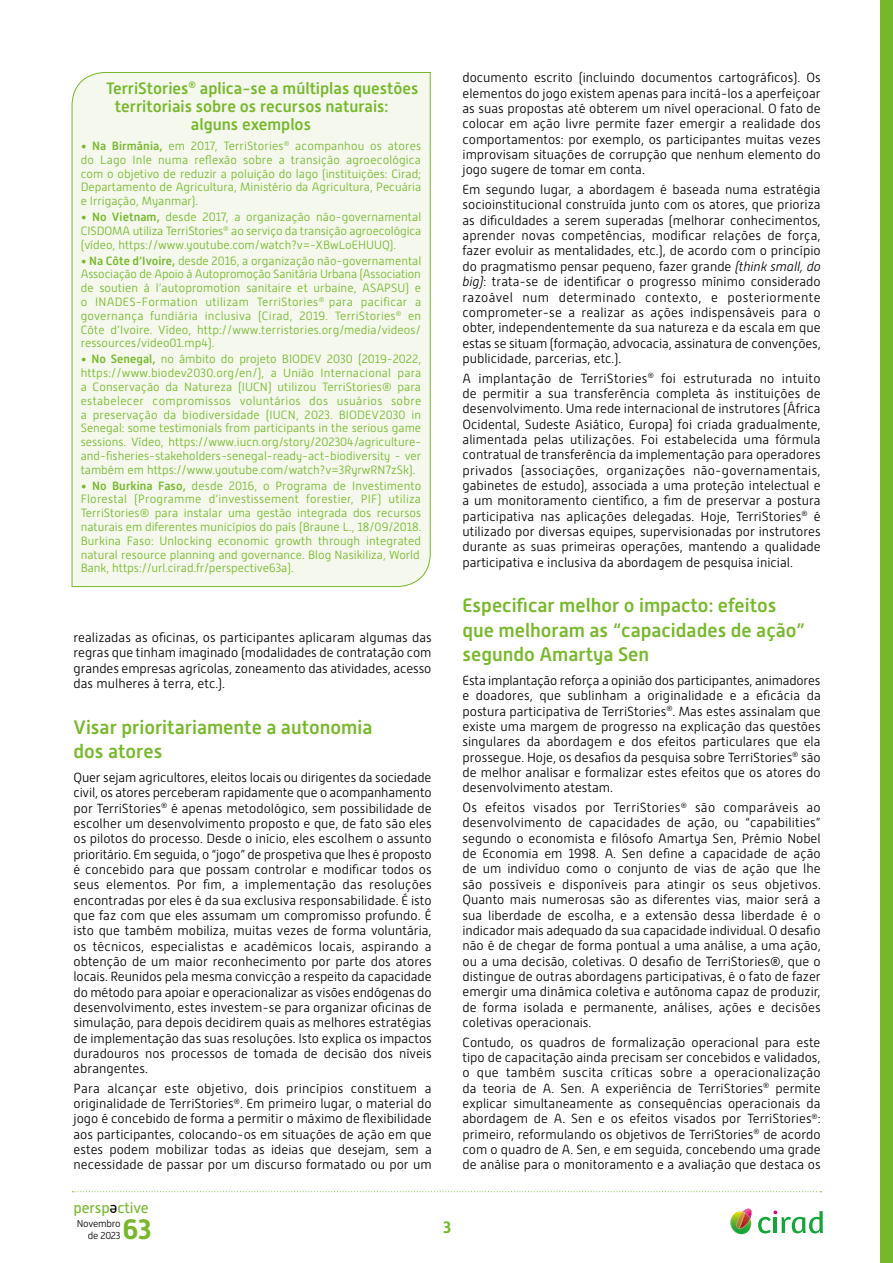
<style>
.page{position:relative;width:893px;height:1263px;background:#fff}
.page>*{position:absolute;margin:0;border:0;box-sizing:border-box;transform-origin:0 0}
.t1{font:700 27.9px "Alwyn New";color:#76b82a}
.T1_LL{font:500 19.5px/24.3px "Alwyn New";color:#76b82a}
.TXT_COURANT_LL{font:500 16.5px "Alwyn New";color:#76b82a}
.t2{font:700 16.5px "Alwyn New";color:#76b82a}
.t3{font:15.15px "Alwyn New";letter-spacing:-.01em;color:#76b82a}
.t4{font:15.15px "Alwyn New";color:#000}
.TXT_COURANT_LL-2{font:300 13.2px/15.3px "Alwyn New";color:#000;text-align:justify}
.TXT_COURANT_LL-3{font:300 12px/13.8px "Alwyn New";color:#76b82a;text-align:justify}
.t5{font:300 10.05px/12px "Alwyn New";letter-spacing:-.025em;color:#000;text-align:right}
.s1{font-weight:500}
.s2{font-style:italic}
</style>
<div class="page">
<svg style="left:72px;top:1191px;width:750px;height:1px"></svg>
<div style="left:880px;top:0;width:13px;height:1263px;background:#76b82a"></div>
<svg style="left:730px;top:1208px;width:22px;height:26px"></svg>
<svg style="left:758px;top:1210px;width:65px;height:23px"></svg>
<div style="left:72px;top:72px;width:359px;height:515px;background:#f4f8ed"></div>
<p class="TXT_COURANT_LL" style="left:106px;top:79px;width:314px">TerriStories<sup>®</sup> aplica-se a múltiplas questões</p>
<p class="TXT_COURANT_LL" style="left:115px;top:97px;width:275px">territoriais sobre os recursos naturais:</p>
<p class="TXT_COURANT_LL" style="left:191px;top:115px;width:122px">alguns exemplos</p>
<p class="TXT_COURANT_LL-3" style="left:81px;top:139px;width:342px"><span class="s1">• Na Birmânia,</span> em 2017, TerriStories<sup>®</sup> acompanhou os atores do Lago Inle numa reflexão sobre a transição agroecológica com o objetivo de reduzir a poluição do lago (instituições: Cirad; Departamento de Agricultura, Ministério da Agricultura, Pecuária e Irrigação, Myanmar).</p>
<p class="TXT_COURANT_LL-3" style="left:81px;top:210px;width:342px"><span class="s1">• No Vietnam,</span> desde 2017, a organização não-governamental CISDOMA utiliza TerriStories<sup>®</sup> ao serviço da transição agroecológica (vídeo, https://www.youtube.com/watch?v=-XBwLoEHUUQ).</p>
<p class="TXT_COURANT_LL-3" style="left:81px;top:254px;width:342px"><span class="s1">• Na Côte d’Ivoire,</span> desde 2016, a organização não-governamental Associação de Apoio à Autopromoção Sanitária Urbana (Association de soutien à l’autopromotion sanitaire et urbaine, ASAPSU) e o INADES-Formation utilizam TerriStories<sup>®</sup> para pacificar a governança fundiária inclusiva (Cirad, 2019. TerriStories<sup>®</sup> en Côte d’Ivoire. Vídeo, http://www.terristories.org/media/videos/ ressources/video01.mp4).</p>
<p class="TXT_COURANT_LL-3" style="left:81px;top:352px;width:342px"><span class="s1">• No Senegal,</span> no âmbito do projeto BIODEV 2030 (2019-2022, https://www.biodev2030.org/en/), a União Internacional para a Conservação da Natureza (IUCN) utilizou TerriStories® para estabelecer compromissos voluntários dos usuários sobre a preservação da biodiversidade (IUCN, 2023. BIODEV2030 in Senegal: some testimonials from participants in the serious game sessions. Vídeo, https://www.iucn.org/story/202304/agriculture&shy;and-fisheries-stakeholders-senegal-ready-act-biodiversity - ver também em https://www.youtube.com/watch?v=3RyrwRN7zSk).</p>
<p class="TXT_COURANT_LL-3" style="left:81px;top:479px;width:342px;text-align:left"><span class="s1">• No Burkina Faso,</span> desde 2016, o Programa de Investimento Florestal (Programme d’investissement forestier, PIF) utiliza TerriStories® para instalar uma gestão integrada dos recursos naturais em diferentes municípios do país (Braune L., 18/09/2018.<br>Burkina Faso: Unlocking economic growth through integrated natural resource planning and governance. Blog Nasikiliza, World Bank, https://url.cirad.fr/perspective63a).</p>
<p class="TXT_COURANT_LL-2" style="left:74px;top:630px;width:360px">realizadas as oficinas, os participantes aplicaram algumas das regras que tinham imaginado (modalidades de contratação com grandes empresas agrícolas, zoneamento das atividades, acesso das mulheres à terra, etc.).</p>
<p class="T1_LL" style="left:74px;top:715px;width:300px">Visar prioritariamente a autonomia dos atores</p>
<p class="TXT_COURANT_LL-2" style="left:74px;top:770px;width:360px">Quer sejam agricultores, eleitos locais ou dirigentes da sociedade civil, os atores perceberam rapidamente que o acompanhamento por TerriStories<sup>®</sup> é apenas metodológico, sem possibilidade de escolher um desenvolvimento proposto e que, de fato são eles os pilotos do processo. Desde o início, eles escolhem o assunto prioritário. Em seguida, o “jogo” de prospetiva que lhes é proposto é concebido para que possam controlar e modificar todos os seus elementos. Por fim, a implementação das resoluções encontradas por eles é da sua exclusiva responsabilidade. É isto que faz com que eles assumam um compromisso profundo. É isto que também mobiliza, muitas vezes de forma voluntária, os técnicos, especialistas e académicos locais, aspirando a obtenção de um maior reconhecimento por parte dos atores locais. Reunidos pela mesma convicção a respeito da capacidade do método para apoiar e operacionalizar as visões endógenas do desenvolvimento, estes investem-se para organizar oficinas de simulação, para depois decidirem quais as melhores estratégias de implementação das suas resoluções. Isto explica os impactos duradouros nos processos de tomada de decisão dos níveis abrangentes.</p>
<p class="TXT_COURANT_LL-2" style="left:74px;top:1080px;width:360px">Para alcançar este objetivo, dois princípios constituem a originalidade de TerriStories<sup>®</sup>. Em primeiro lugar, o material do jogo é concebido de forma a permitir o máximo de flexibilidade aos participantes, colocando-os em situações de ação em que estes podem mobilizar todas as ideias que desejam, sem a necessidade de passar por um discurso formatado ou por um</p>
<p class="t3" style="left:74px;top:1199px;width:77px">persp ctive</p>
<p class="t4" style="left:118px;top:1219px;width:9px;rotate:-180deg">e</p>
<p class="t5" style="left:77px;top:1217px;width:45px">Novembro de 2023</p>
<h1 class="t1" style="left:123px;top:1213px;width:30px">63</h1>
<p class="TXT_COURANT_LL-2" style="left:462px;top:70px;width:360px">documento escrito (incluindo documentos cartográficos). Os elementos do jogo existem apenas para incitá-los a aperfeiçoar as suas propostas até obterem um nível operacional. O fato de colocar em ação livre permite fazer emergir a realidade dos comportamentos: por exemplo, os participantes muitas vezes improvisam situações de corrupção que nenhum elemento do jogo sugere de tomar em conta.</p>
<p class="TXT_COURANT_LL-2" style="left:462px;top:182px;width:360px">Em segundo lugar, a abordagem é baseada numa estratégia socioinstitucional construída junto com os atores, que prioriza as dificuldades a serem superadas (melhorar conhecimentos, aprender novas competências, modificar relações de força, fazer evoluir as mentalidades, etc.), de acordo com o princípio do pragmatismo pensar pequeno, fazer grande <span class="s2">(think small, do big)</span>: trata-se de identificar o progresso mínimo considerado razoável num determinado contexto, e posteriormente comprometer-se a realizar as ações indispensáveis para o obter, independentemente da sua natureza e da escala em que estas se situam (formação, advocacia, assinatura de convenções, publicidade, parcerias, etc.).</p>
<p class="TXT_COURANT_LL-2" style="left:462px;top:370px;width:360px">A implantação de TerriStories<sup>®</sup> foi estruturada no intuito de permitir a sua transferência completa às instituições de desenvolvimento. Uma rede internacional de instrutores (África Ocidental, Sudeste Asiático, Europa) foi criada gradualmente, alimentada pelas utilizações. Foi estabelecida uma fórmula contratual de transferência da implementação para operadores privados (associações, organizações não-governamentais, gabinetes de estudo), associada a uma proteção intelectual e a um monitoramento científico, a fim de preservar a postura participativa nas aplicações delegadas. Hoje, TerriStories<sup>®</sup> é utilizado por diversas equipes, supervisionadas por instrutores durante as suas primeiras operações, mantendo a qualidade participativa e inclusiva da abordagem de pesquisa inicial.</p>
<p class="T1_LL" style="left:462px;top:594px;width:344px">Especificar melhor o impacto: efeitos que melhoram as “capacidades de ação” segundo Amartya Sen</p>
<p class="TXT_COURANT_LL-2" style="left:462px;top:673px;width:360px">Esta implantação reforça a opinião dos participantes, animadores e doadores, que sublinham a originalidade e a eficácia da postura participativa de TerriStories<sup>®</sup>. Mas estes assinalam que existe uma margem de progresso na explicação das questões singulares da abordagem e dos efeitos particulares que ela prossegue. Hoje, os desafios da pesquisa sobre TerriStories<sup>®</sup> são de melhor analisar e formalizar estes efeitos que os atores do desenvolvimento atestam.</p>
<p class="TXT_COURANT_LL-2" style="left:462px;top:800px;width:360px">Os efeitos visados por TerriStories<sup>®</sup> são comparáveis ao desenvolvimento de capacidades de ação, ou “capabilities” segundo o economista e filósofo Amartya Sen, Prémio Nobel de Economia em 1998. A. Sen define a capacidade de ação de um indivíduo como o conjunto de vias de ação que lhe são possíveis e disponíveis para atingir os seus objetivos.<br>Quanto mais numerosas são as diferentes vias, maior será a sua liberdade de escolha, e a extensão dessa liberdade é o indicador mais adequado da sua capacidade individual. O desafio não é de chegar de forma pontual a uma análise, a uma ação, ou a uma decisão, coletivas. O desafio de TerriStories®, que o distingue de outras abordagens participativas, é o fato de fazer emergir uma dinâmica coletiva e autônoma capaz de produzir, de forma isolada e permanente, análises, ações e decisões coletivas operacionais.</p>
<p class="TXT_COURANT_LL-2" style="left:462px;top:1034px;width:360px">Contudo, os quadros de formalização operacional para este tipo de capacitação ainda precisam ser concebidos e validados, o que também suscita críticas sobre a operacionalização da teoria de A. Sen. A experiência de TerriStories<sup>®</sup> permite explicar simultaneamente as consequências operacionais da abordagem de A. Sen e os efeitos visados por TerriStories<sup>®</sup>: primeiro, reformulando os objetivos de TerriStories<sup>®</sup> de acordo com o quadro de A. Sen, e em seguida, concebendo uma grade de análise para o monitoramento e a avaliação que destaca os</p>
<p class="t2" style="left:444px;top:1218px;width:9px">3</p>
</div>
